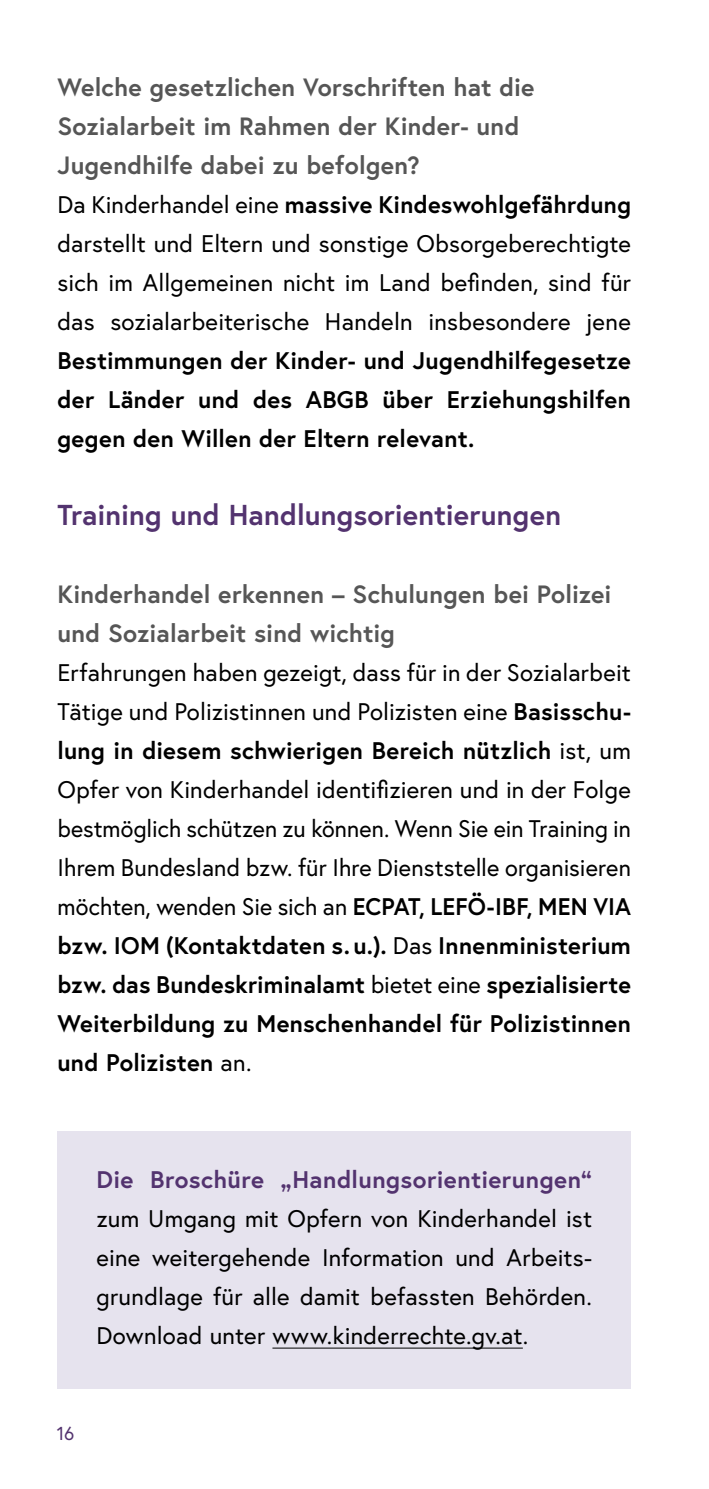
<style>
.page{position:relative;width:709px;height:1489px;background:#fff}
.page>*{position:absolute;margin:0;border:0;box-sizing:border-box;transform-origin:0 0}
.h2_ohne_Nummerierung{font:700 28.75px "Europa Austria";letter-spacing:.005em;color:#53336f}
.h3_ohne_Num_BEA{font:700 25px/39px "Europa Austria";letter-spacing:.005em;color:#565656}
.p_Blocksatz{font:24px/39px "Europa Austria";letter-spacing:.005em;color:#000;text-align:justify}
.Infobox_p_Infobox_lila_Astand{font:24px/39px "Europa Austria";letter-spacing:.01em;color:#000;text-align:justify}
.t1{font:18.75px "Europa Austria";color:#53336f}
.s1{font-weight:700}
.s2{font-weight:700;color:#53336f}
</style>
<div class="page">
<div style="left:57px;top:1130px;width:574px;height:258px;background:#e6e3ee"></div>
<hr style="left:272px;top:1347px;width:251px;height:1px;background:#000">
<h3 class="h3_ohne_Num_BEA" style="left:57px;top:67px;width:478px">Welche gesetzlichen Vorschriften hat die<br>Sozialarbeit im Rahmen der Kinder- und<br>Jugendhilfe dabei zu befolgen?</h3>
<p class="p_Blocksatz" style="left:57px;top:185px;width:575px">Da Kinderhandel eine <span class="s1">massive Kindeswohlgefährdung </span>darstellt und Eltern und sonstige Obsorgeberechtigte sich im Allgemeinen nicht im Land befinden, sind für das sozialarbeiterische Handeln insbesondere jene <span class="s1">Bestimmungen der Kinder- und Jugendhilfegesetze der Länder und des ABGB über Erziehungshilfen gegen den Willen der Eltern relevant.</span></p>
<h2 class="h2_ohne_Nummerierung" style="left:57px;top:495px;width:505px">Training und Handlungsorientierungen</h2>
<h3 class="h3_ohne_Num_BEA" style="left:57px;top:574px;width:555px">Kinderhandel erkennen – Schulungen bei Polizei und Sozialarbeit sind wichtig</h3>
<p class="p_Blocksatz" style="left:57px;top:653px;width:575px">Erfahrungen haben gezeigt, dass für in der Sozialarbeit Tätige und Polizistinnen und Polizisten eine <span class="s1">Basisschu&shy;lung in diesem schwierigen Bereich nützlich</span> ist, um Opfer von Kinderhandel identifizieren und in der Folge bestmöglich schützen zu können. Wenn Sie ein Training in Ihrem Bundesland bzw. für Ihre Dienststelle organisieren möchten, wenden Sie sich an <span class="s1">ECPAT, LEFÖ-IBF, MEN VIA bzw. IOM (Kontaktdaten s. u.).</span> Das <span class="s1">Innenministerium bzw. das Bundeskriminalamt</span> bietet eine <span class="s1">spezialisierte Weiterbildung zu Menschenhandel für Polizistinnen und Polizisten</span> an.</p>
<p class="Infobox_p_Infobox_lila_Astand" style="left:96px;top:1159px;width:497px"><span class="s2">Die Broschüre „Handlungsorientierungen“ </span>zum Umgang mit Opfern von Kinderhandel ist eine weitergehende Information und Arbeits&shy;grundlage für alle damit befassten Behörden.<br>Download unter www.kinderrechte.gv.at.</p>
<p class="t1" style="left:57px;top:1420px;width:19px">16</p>
</div>
